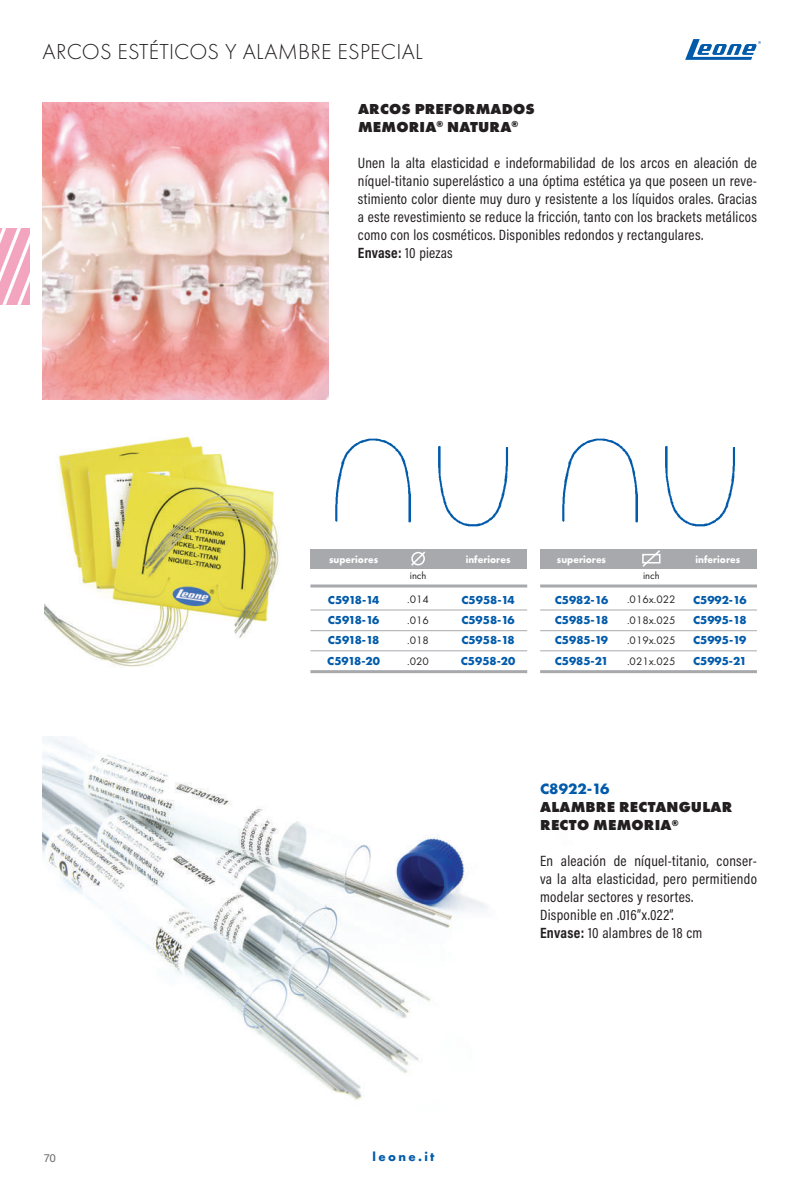
<style>
.page{position:relative;width:808px;height:1191px;background:#fff}
.page>*{position:absolute;margin:0;border:0;box-sizing:border-box;transform-origin:0 0}
.t1{font:300 22.5px "Futura PT";letter-spacing:.01em;color:#231f20}
.t2{font:700 15.6px "Futura PT";color:#015aaa}
.t3{font:15px/18px "Acumin Pro Cond";letter-spacing:.015em;color:#231f20}
.t4{font:800 15px/18px "Futura PT";letter-spacing:.01em;color:#231f20}
.t5{font:700 13.05px "Futura PT";letter-spacing:.18em;color:#015aaa}
.t6{font:700 12px "Futura PT";color:#015aaa}
.t7{font:11.7px "Acumin Pro";color:#6c6d70}
.t8{font:11.25px "Futura PT";color:#231f20}
.t9{font:700 10.5px "Futura PT";color:#fff;scale:.95 1}
.t10{font:10.5px "Futura PT";color:#231f20}
.s1{font-weight:700}
</style>
<div class="page">
<svg style="left:0;top:229px;width:30px;height:75px"></svg>
<svg style="left:685px;top:39px;width:76px;height:21px"></svg>
<img style="left:43px;top:737px;width:444px;height:363px">
<div style="left:310px;top:549px;width:217px;height:19px;background:#a8a9ad"></div>
<hr style="left:310px;top:609px;width:217px;height:1px;background:#a8a9ad">
<hr style="left:310px;top:650px;width:217px;height:1px;background:#a8a9ad">
<hr style="left:310px;top:630px;width:217px;height:1px;background:#a8a9ad">
<hr style="left:310px;top:670px;width:217px;height:3px;background:#a8a9ad">
<hr style="left:310px;top:584px;width:217px;height:3px;background:#a8a9ad">
<svg style="left:411px;top:551px;width:14px;height:15px"></svg>
<div style="left:540px;top:549px;width:217px;height:19px;background:#a8a9ad"></div>
<hr style="left:540px;top:609px;width:217px;height:1px;background:#a8a9ad">
<hr style="left:540px;top:650px;width:217px;height:1px;background:#a8a9ad">
<hr style="left:540px;top:630px;width:217px;height:1px;background:#a8a9ad">
<hr style="left:540px;top:670px;width:217px;height:3px;background:#a8a9ad">
<hr style="left:540px;top:584px;width:217px;height:3px;background:#a8a9ad">
<svg style="left:642px;top:550px;width:19px;height:17px"></svg>
<div style="left:642px;top:554px;width:18px;height:9px;border:2px solid #fff"></div>
<img style="left:44px;top:436px;width:235px;height:231px">
<img style="left:43px;top:102px;width:285px;height:298px">
<img style="left:335px;top:438px;width:174px;height:89px">
<img style="left:562px;top:438px;width:174px;height:89px">
<h1 class="t1" style="left:43px;top:39px;width:381px">ARCOS ESTÉTICOS Y ALAMBRE ESPECIAL</h1>
<p class="t4" style="left:358px;top:99px;width:178px">ARCOS PREFORMADOS<br>MEMORIA<sup>®</sup> NATURA<sup>®</sup></p>
<p class="t3" style="left:358px;top:153px;width:400px">Unen la alta elasticidad e indeformabilidad de los arcos en aleación de níquel-titanio superelástico a una óptima estética ya que poseen un reve&shy;stimiento color diente muy duro y resistente a los líquidos orales. Gracias a este revestimiento se reduce la fricción, tanto con los brackets metálicos como con los cosméticos. Disponibles redondos y rectangulares.<br><span class="s1">Envase:</span> 10 piezas</p>
<p class="t9" style="left:329px;top:552px;width:53px">superiores</p>
<p class="t6" style="left:328px;top:592px;width:53px">C5918-14</p>
<p class="t6" style="left:328px;top:632px;width:53px">C5918-18</p>
<p class="t6" style="left:328px;top:612px;width:53px">C5918-16</p>
<p class="t6" style="left:327px;top:653px;width:54px">C5918-20</p>
<p class="t10" style="left:410px;top:569px;width:18px">inch</p>
<p class="t8" style="left:407px;top:593px;width:23px">.014</p>
<p class="t8" style="left:407px;top:634px;width:23px">.018</p>
<p class="t8" style="left:407px;top:613px;width:23px">.016</p>
<p class="t8" style="left:407px;top:654px;width:23px">.020</p>
<p class="t9" style="left:466px;top:552px;width:48px">inferiores</p>
<p class="t6" style="left:461px;top:592px;width:55px">C5958-14</p>
<p class="t6" style="left:461px;top:632px;width:55px">C5958-18</p>
<p class="t6" style="left:461px;top:612px;width:55px">C5958-16</p>
<p class="t6" style="left:461px;top:653px;width:56px">C5958-20</p>
<p class="t9" style="left:557px;top:552px;width:53px">superiores</p>
<p class="t6" style="left:555px;top:592px;width:55px">C5982-16</p>
<p class="t6" style="left:555px;top:632px;width:55px">C5985-19</p>
<p class="t6" style="left:555px;top:612px;width:55px">C5985-18</p>
<p class="t6" style="left:555px;top:653px;width:55px">C5985-21</p>
<p class="t10" style="left:643px;top:569px;width:18px">inch</p>
<p class="t8" style="left:627px;top:593px;width:50px">.016x.022</p>
<p class="t8" style="left:627px;top:634px;width:50px">.019x.025</p>
<p class="t8" style="left:627px;top:613px;width:50px">.018x.025</p>
<p class="t8" style="left:627px;top:654px;width:50px">.021x.025</p>
<p class="t9" style="left:695px;top:552px;width:48px">inferiores</p>
<p class="t6" style="left:693px;top:592px;width:55px">C5992-16</p>
<p class="t6" style="left:693px;top:632px;width:55px">C5995-19</p>
<p class="t6" style="left:693px;top:612px;width:55px">C5995-18</p>
<p class="t6" style="left:693px;top:653px;width:55px">C5995-21</p>
<p class="t2" style="left:540px;top:779px;width:71px">C8922-16</p>
<p class="t4" style="left:540px;top:798px;width:194px">ALAMBRE RECTANGULAR<br>RECTO MEMORIA<sup>®</sup></p>
<p class="t3" style="left:540px;top:851px;width:218px">En aleación de níquel-titanio, conser&shy;va la alta elasticidad, pero permitiendo modelar sectores y resortes.<br>Disponible en .016”x.022”.<br><span class="s1">Envase:</span> 10 alambres de 18 cm</p>
<p class="t7" style="left:44px;top:1149px;width:14px">70</p>
<p class="t5" style="left:372px;top:1148px;width:64px">leone.it</p>
</div>
